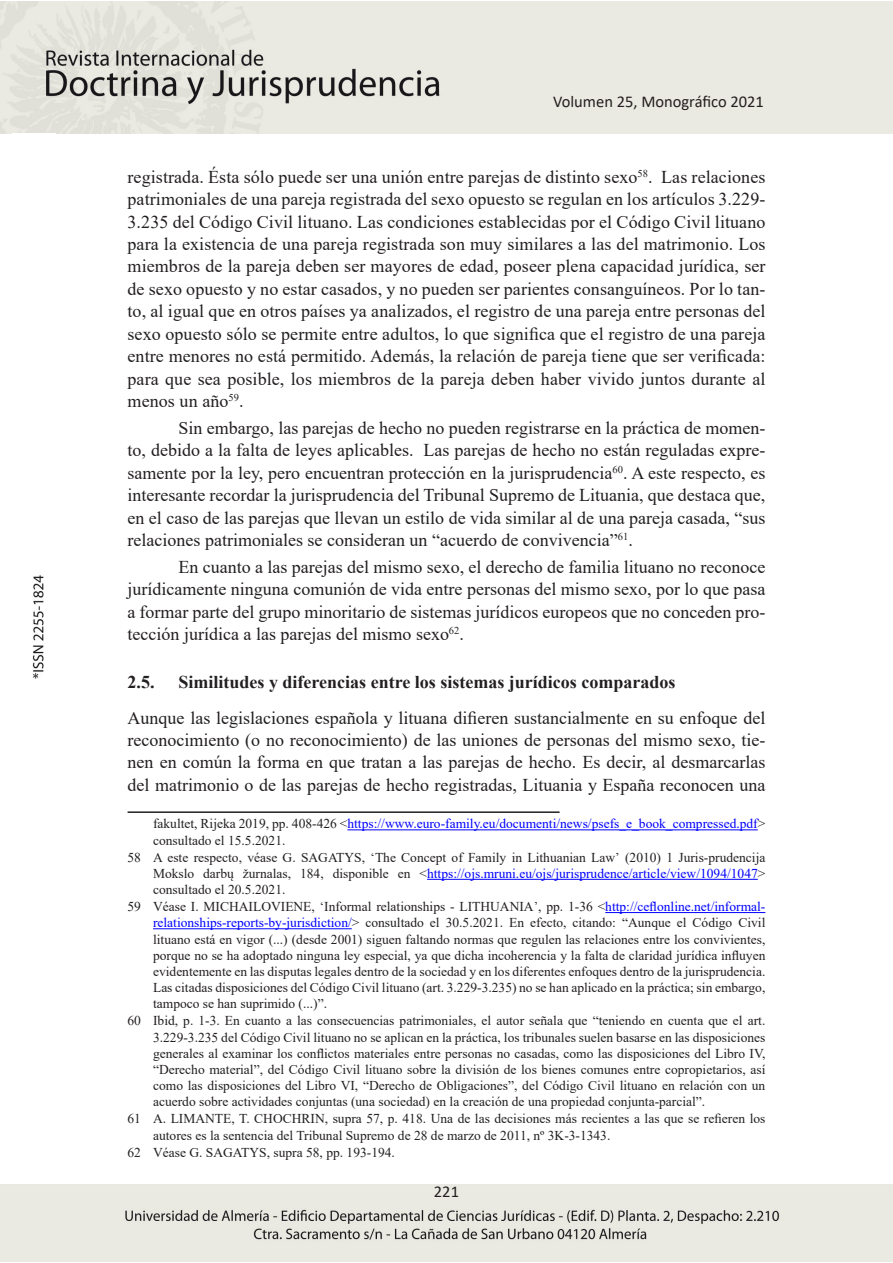
<style>
.page{position:relative;width:893px;height:1263px;background:#fff}
.page>*{position:absolute;margin:0;border:0;box-sizing:border-box;transform-origin:0 0}
.PARRAFO_1{font:18px/22.5px "Times New Roman";color:#231f20;text-align:justify}
.PARRAFO_2{font:18px/22.5px "Times New Roman";color:#231f20;text-align:justify}
.TITULO_1__1{font:700 18px "Times New Roman";color:#231f20}
.t1{font:16.5px "Calibri";color:#231f20}
.PIE{font:13.5px/16.2px "Times New Roman";color:#231f20;text-align:justify}
.t2{font:13.5px/16.2px "Times New Roman";color:#00f}
.s1{color:#231f20}
.s2{color:#00f}
</style>
<div class="page">
<img style="left:0;top:1184px;width:893px;height:78px">
<img style="left:0;top:1px;width:893px;height:133px">
<img style="left:32px;top:575px;width:12px;height:104px">
<hr style="left:128px;top:811px;width:432px;height:2px;background:#231f20">
<hr style="left:347px;top:829px;width:411px;height:1px;background:#00f">
<hr style="left:427px;top:879px;width:331px;height:1px;background:#00f">
<hr style="left:605px;top:912px;width:160px;height:1px;background:#00f">
<hr style="left:153px;top:928px;width:199px;height:1px;background:#00f">
<p class="t1" style="left:553px;top:90px;width:212px">Volumen 25, Monográfico 2021</p>
<p class="PARRAFO_1" style="left:128px;top:165px;width:639px">registrada. Ésta sólo puede ser una unión entre parejas de distinto sexo<sup>58</sup>. Las relaciones patrimoniales de una pareja registrada del sexo opuesto se regulan en los artículos 3.229- 3.235 del Código Civil lituano. Las condiciones establecidas por el Código Civil lituano para la existencia de una pareja registrada son muy similares a las del matrimonio. Los miembros de la pareja deben ser mayores de edad, poseer plena capacidad jurídica, ser de sexo opuesto y no estar casados, y no pueden ser parientes consanguíneos. Por lo tan&shy;to, al igual que en otros países ya analizados, el registro de una pareja entre personas del sexo opuesto sólo se permite entre adultos, lo que significa que el registro de una pareja entre menores no está permitido. Además, la relación de pareja tiene que ser verificada: para que sea posible, los miembros de la pareja deben haber vivido juntos durante al menos un año<sup>59</sup>.</p>
<p class="PARRAFO_2" style="left:128px;top:416px;width:639px;text-indent:51px">Sin embargo, las parejas de hecho no pueden registrarse en la práctica de momen&shy;to, debido a la falta de leyes aplicables. Las parejas de hecho no están reguladas expre&shy;samente por la ley, pero encuentran protección en la jurisprudencia<sup>60</sup>. A este respecto, es interesante recordar la jurisprudencia del Tribunal Supremo de Lituania, que destaca que, en el caso de las parejas que llevan un estilo de vida similar al de una pareja casada, “sus relaciones patrimoniales se consideran un “acuerdo de convivencia”<sup>61</sup>.</p>
<p class="PARRAFO_2" style="left:128px;top:555px;width:639px;text-indent:51px">En cuanto a las parejas del mismo sexo, el derecho de familia lituano no reconoce jurídicamente ninguna comunión de vida entre personas del mismo sexo, por lo que pasa a formar parte del grupo minoritario de sistemas jurídicos europeos que no conceden pro&shy;tección jurídica a las parejas del mismo sexo<sup>62</sup>.</p>
<p class="TITULO_1__1" style="left:128px;top:669px;width:28px">2.5.</p>
<p class="TITULO_1__1" style="left:179px;top:669px;width:498px">Similitudes y diferencias entre los sistemas jurídicos comparados</p>
<p class="PARRAFO_1" style="left:128px;top:706px;width:639px">Aunque las legislaciones española y lituana difieren sustancialmente en su enfoque del reconocimiento (o no reconocimiento) de las uniones de personas del mismo sexo, tie&shy;nen en común la forma en que tratan a las parejas de hecho. Es decir, al desmarcarlas del matrimonio o de las parejas de hecho registradas, Lituania y España reconocen una</p>
<p class="t2" style="left:153px;top:815px;width:614px"><span class="s1">fakultet, Rijeka 2019, pp. 408-426 ˂</span>https://www.euro-family.eu/documenti/news/psefs_e_book_compressed.pdf<span class="s1">˃ consultado el 15.5.2021.</span></p>
<p class="PIE" style="left:153px;top:848px;width:614px;text-indent:-26px">58 A este respecto, véase G. SAGATYS, ʻThe Concept of Family in Lithuanian Lawʼ (2010) 1 Juris-prudencija Mokslo darbų žurnalas, 184, disponible en ˂<span class="s2">https://ojs.mruni.eu/ojs/jurisprudence/article/view/1094/1047</span>˃ consultado el 20.5.2021.</p>
<p class="PIE" style="left:153px;top:898px;width:614px;text-indent:-26px">59 Véase I. MICHAILOVIENE, ʻInformal relationships - LITHUANIAʼ, pp. 1-36 ˂<span class="s2">http://ceflonline.net/informal&shy;relationships-reports-by-jurisdiction/</span>˃ consultado el 30.5.2021. En efecto, citando: “Aunque el Código Civil lituano está en vigor (...) (desde 2001) siguen faltando normas que regulen las relaciones entre los convivientes, porque no se ha adoptado ninguna ley especial, ya que dicha incoherencia y la falta de claridad jurídica influyen evidentemente en las disputas legales dentro de la sociedad y en los diferentes enfoques dentro de la jurisprudencia.<br>Las citadas disposiciones del Código Civil lituano (art. 3.229-3.235) no se han aplicado en la práctica; sin embargo, tampoco se han suprimido (...)”.</p>
<p class="PIE" style="left:153px;top:1012px;width:614px;text-indent:-26px">60 Ibid, p. 1-3. En cuanto a las consecuencias patrimoniales, el autor señala que “teniendo en cuenta que el art.<br>3.229-3.235 del Código Civil lituano no se aplican en la práctica, los tribunales suelen basarse en las disposiciones generales al examinar los conflictos materiales entre personas no casadas, como las disposiciones del Libro IV, “Derecho material”, del Código Civil lituano sobre la división de los bienes comunes entre copropietarios, así como las disposiciones del Libro VI, “Derecho de Obligaciones”, del Código Civil lituano en relación con un acuerdo sobre actividades conjuntas (una sociedad) en la creación de una propiedad conjunta-parcial”.</p>
<p class="PIE" style="left:153px;top:1110px;width:614px;text-indent:-26px">61 A. LIMANTE, T. CHOCHRIN, supra 57, p. 418. Una de las decisiones más recientes a las que se refieren los autores es la sentencia del Tribunal Supremo de 28 de marzo de 2011, nº 3K-3-1343.</p>
<p class="PIE" style="left:128px;top:1143px;width:269px">62 Véase G. SAGATYS, supra 58, pp. 193-194.</p>
<p class="t1" style="left:434px;top:1180px;width:27px">221</p>
</div>
